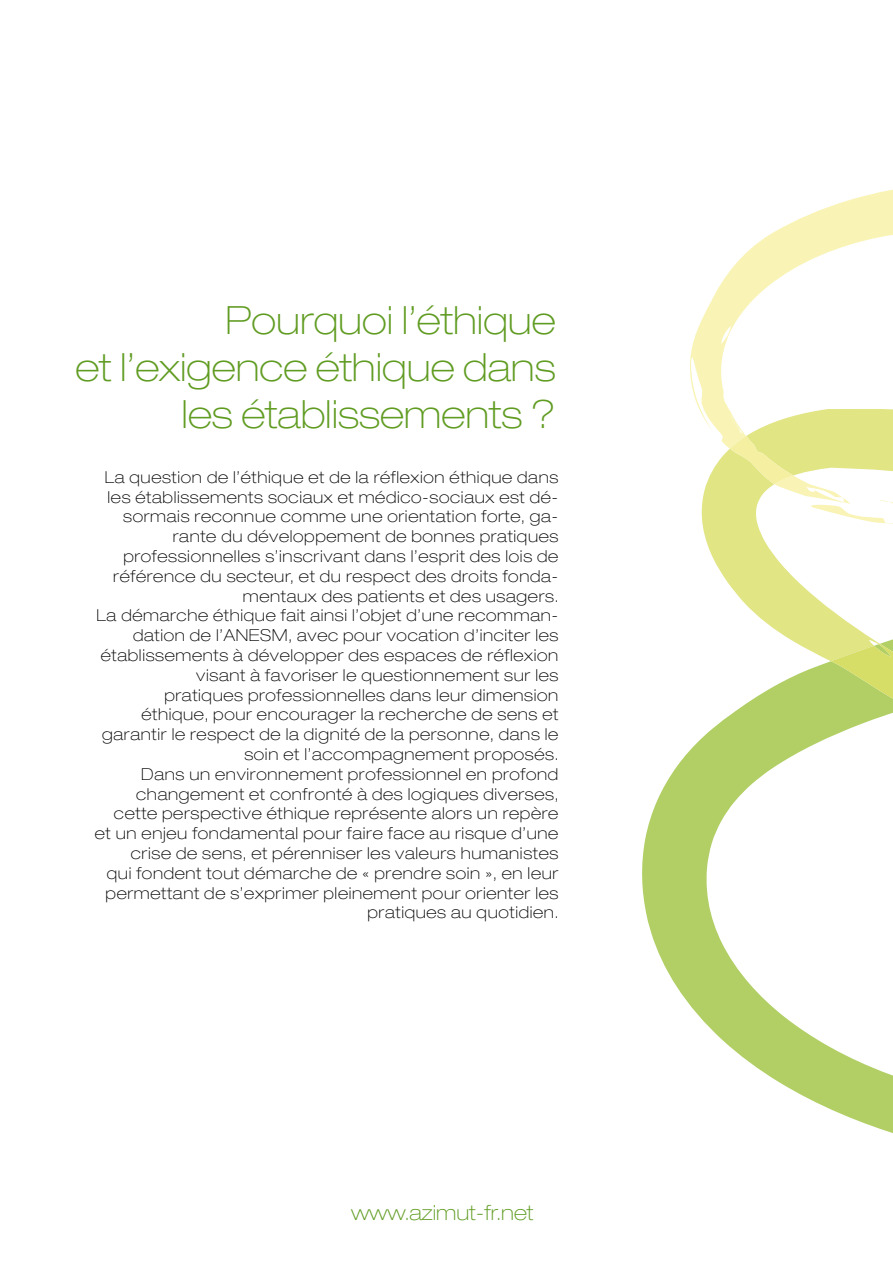
<style>
.page{position:relative;width:893px;height:1263px;background:#fff}
.page>*{position:absolute;margin:0;border:0;box-sizing:border-box;transform-origin:0 0}
.t1{font:100 expanded 39px/46.8px "Helvetica Neue";color:#609c22;text-align:right}
.t2{font:100 expanded 21px "Helvetica Neue";color:#609c22}
.t3{font:100 expanded 16.5px/19.8px "Helvetica Neue";letter-spacing:.04em;color:#000;text-align:right}
</style>
<div class="page">
<svg style="left:642px;top:738px;width:251px;height:395px"></svg>
<svg style="left:702px;top:514px;width:191px;height:264px"></svg>
<svg style="left:831px;top:644px;width:62px;height:121px"></svg>
<svg style="left:690px;top:189px;width:203px;height:325px"></svg>
<svg style="left:713px;top:414px;width:180px;height:110px"></svg>
<h1 class="t1" style="left:75px;top:297px;width:482px">Pourquoi l’éthique<br>et l’exigence éthique dans les établissements ?</h1>
<p class="t3" style="left:95px;top:467px;width:465px">La question de l’éthique et de la réflexion éthique dans les établissements sociaux et médico-sociaux est dé&shy;sormais reconnue comme une orientation forte, ga&shy;rante du développement de bonnes pratiques professionnelles s’inscrivant dans l’esprit des lois de référence du secteur, et du respect des droits fonda&shy;mentaux des patients et des usagers.<br>La démarche éthique fait ainsi l’objet d’une recomman&shy;dation de l’ANESM, avec pour vocation d’inciter les établissements à développer des espaces de réflexion visant à favoriser le questionnement sur les<br>pratiques professionnelles dans leur dimension éthique, pour encourager la recherche de sens et garantir le respect de la dignité de la personne, dans le soin et l’accompagnement proposés.<br>Dans un environnement professionnel en profond changement et confronté à des logiques diverses, cette perspective éthique représente alors un repère et un enjeu fondamental pour faire face au risque d’une crise de sens, et pérenniser les valeurs humanistes<br>qui fondent tout démarche de « prendre soin », en leur permettant de s’exprimer pleinement pour orienter les pratiques au quotidien.</p>
<p class="t2" style="left:351px;top:1200px;width:184px">www.azimut-fr.net</p>
</div>
